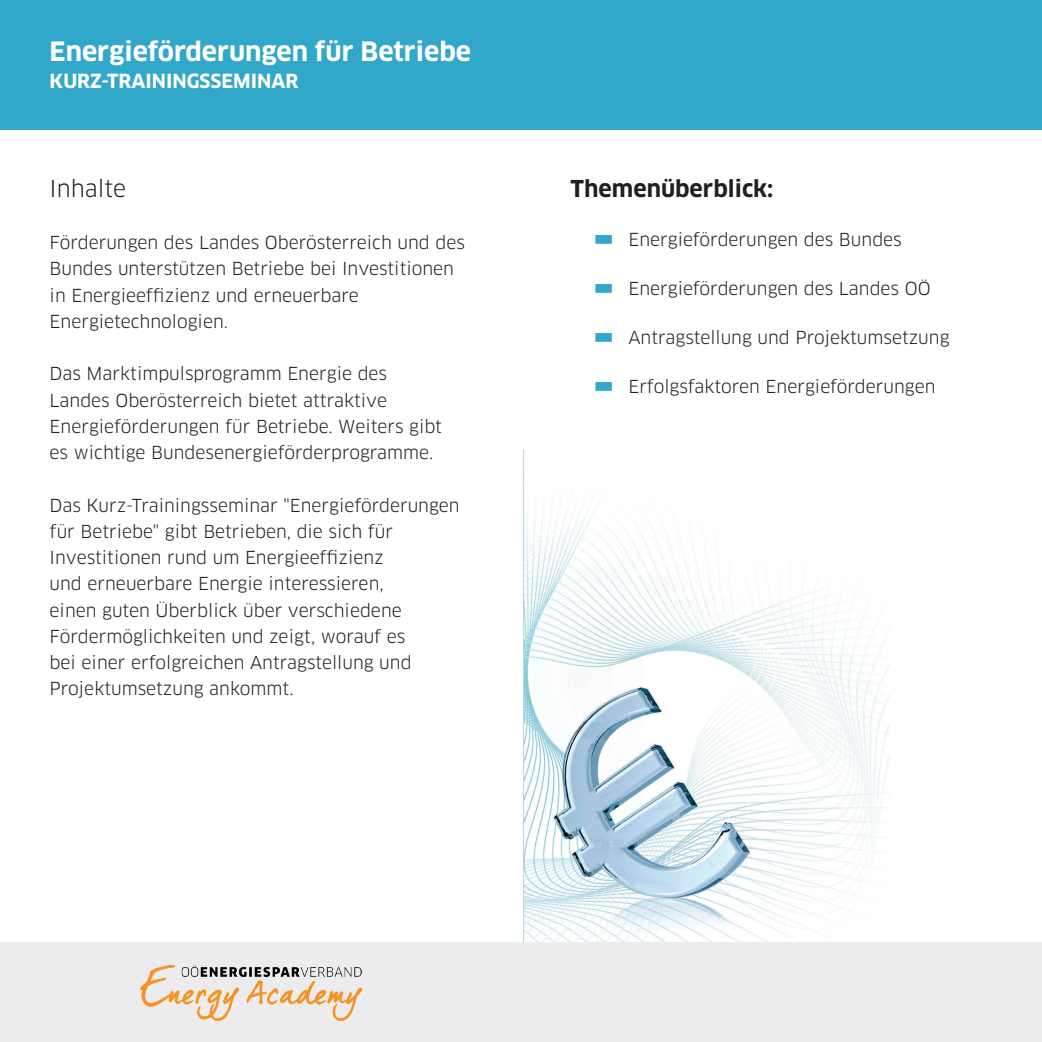
<style>
.page{position:relative;width:1042px;height:1042px;background:#fff}
.page>*{position:absolute;margin:0;border:0;box-sizing:border-box;transform-origin:0 0}
.t1{font:700 26.07px "Clan Pro";color:#fff}
.t2{font:700 22.75px "Clan Pro";color:#231f20}
.t3{font:22.75px "Clan Pro";color:#231f20}
.t4{font:700 19.07px "Clan Pro";color:#fff}
.t5{font:17.5px/26.2px "Clan Pro";color:#231f20}
</style>
<div class="page">
<img style="left:524px;top:498px;width:365px;height:444px">
<div style="left:0;top:942px;width:1042px;height:100px;background:#ececee"></div>
<div style="left:595px;top:235px;width:17px;height:9px;background:#31a7ca;border:2px solid #31a7ca"></div>
<div style="left:595px;top:284px;width:17px;height:9px;background:#31a7ca;border:2px solid #31a7ca"></div>
<div style="left:595px;top:333px;width:17px;height:9px;background:#31a7ca;border:2px solid #31a7ca"></div>
<div style="left:595px;top:382px;width:17px;height:9px;background:#31a7ca;border:2px solid #31a7ca"></div>
<div style="left:0;top:0;width:1042px;height:129px;background:#31a7ca"></div>
<img style="left:141px;top:965px;width:220px;height:55px">
<h1 class="t1" style="left:50px;top:36px;width:423px">Energieförderungen für Betriebe</h1>
<p class="t4" style="left:50px;top:70px;width:250px">KURZ-TRAININGSSEMINAR</p>
<h2 class="t3" style="left:50px;top:175px;width:78px">Inhalte</h2>
<p class="t5" style="left:50px;top:229px;width:417px">Förderungen des Landes Oberösterreich und des Bundes unterstützen Betriebe bei Investitionen in Energieeffizienz und erneuerbare Energietechnologien.</p>
<p class="t5" style="left:50px;top:361px;width:394px">Das Marktimpulsprogramm Energie des Landes Oberösterreich bietet attraktive Energieförderungen für Betriebe. Weiters gibt es wichtige Bundesenergieförderprogramme.</p>
<p class="t5" style="left:50px;top:492px;width:411px">Das Kurz-Trainingsseminar "Energieförderungen für Betriebe" gibt Betrieben, die sich für Investitionen rund um Energieeffizienz<br>und erneuerbare Energie interessieren,<br>einen guten Überblick über verschiedene Fördermöglichkeiten und zeigt, worauf es<br>bei einer erfolgreichen Antragstellung und Projektumsetzung ankommt.</p>
<h2 class="t2" style="left:570px;top:175px;width:204px">Themenüberblick:</h2>
<p class="t5" style="left:628px;top:226px;width:275px">Energieförderungen des Bundes</p>
<p class="t5" style="left:628px;top:275px;width:304px">Energieförderungen des Landes OÖ</p>
<p class="t5" style="left:628px;top:324px;width:323px">Antragstellung und Projektumsetzung</p>
<p class="t5" style="left:628px;top:373px;width:309px">Erfolgsfaktoren Energieförderungen</p>
</div>
